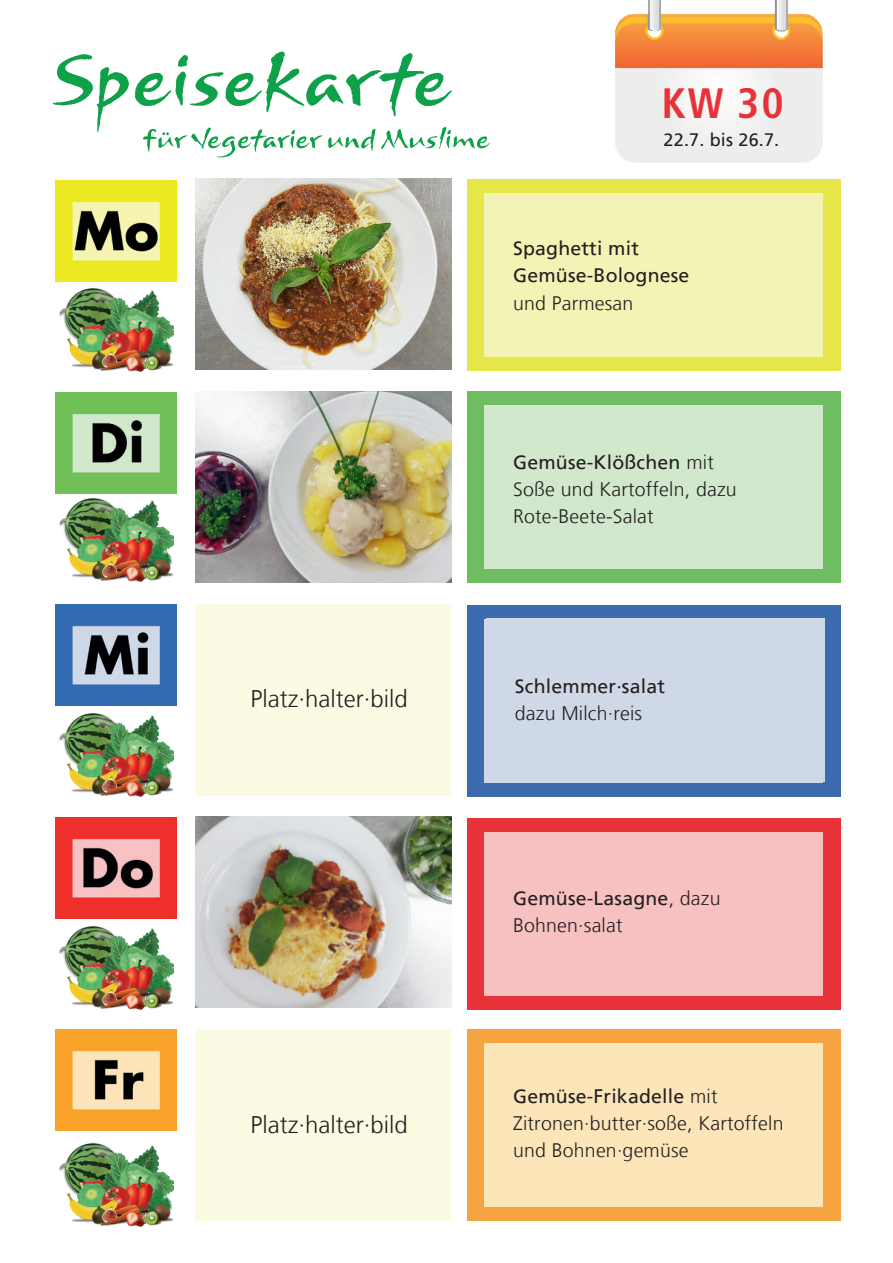
<style>
.page{position:relative;width:893px;height:1263px;background:#fff}
.page>*{position:absolute;margin:0;border:0;box-sizing:border-box;transform-origin:0 0}
.t1{font:700 42px "Frutiger Condensed BQ";color:#e83239}
.t2{font:300 24px "Frutiger LT";color:#231f20}
.t3{font:300 19.5px/27px "Frutiger LT";letter-spacing:.01em;color:#231f20}
.t4{font:19.5px/27px "Frutiger LT";letter-spacing:.01em;color:#231f20}
.t5{font:18px "Frutiger LT";letter-spacing:.01em;color:#231f20}
.s1{font-weight:400}
</style>
<div class="page">
<img style="left:615px;top:0;width:208px;height:163px">
<img style="left:55px;top:180px;width:121px;height:101px">
<img style="left:55px;top:393px;width:121px;height:101px">
<img style="left:55px;top:605px;width:121px;height:100px">
<img style="left:55px;top:817px;width:121px;height:101px">
<img style="left:55px;top:1030px;width:121px;height:101px">
<svg style="left:53px;top:54px;width:76px;height:78px"></svg>
<svg style="left:135px;top:51px;width:317px;height:65px"></svg>
<div style="left:467px;top:179px;width:373px;height:192px;background:#e8e74a"></div>
<div style="left:467px;top:391px;width:373px;height:192px;background:#6ebd60"></div>
<div style="left:467px;top:605px;width:373px;height:192px;background:#3c6bb0"></div>
<div style="left:467px;top:818px;width:373px;height:191px;background:#e83239"></div>
<div style="left:467px;top:1030px;width:373px;height:191px;background:#f6a341"></div>
<div style="left:484px;top:193px;width:339px;height:163px;background:#f2f3b4"></div>
<div style="left:484px;top:405px;width:339px;height:163px;background:#d2e8cd"></div>
<div style="left:484px;top:832px;width:339px;height:163px;background:#f8c1c1"></div>
<div style="left:484px;top:1044px;width:339px;height:163px;background:#fde5ba"></div>
<svg style="left:143px;top:127px;width:347px;height:30px"></svg>
<img style="left:59px;top:498px;width:114px;height:84px">
<img style="left:59px;top:926px;width:114px;height:83px">
<img style="left:59px;top:1143px;width:114px;height:83px">
<img style="left:196px;top:817px;width:255px;height:191px">
<img style="left:196px;top:391px;width:255px;height:191px">
<div style="left:195px;top:1030px;width:255px;height:191px;background:#fbfbe3"></div>
<img style="left:59px;top:288px;width:114px;height:84px">
<img style="left:196px;top:178px;width:255px;height:191px">
<img style="left:59px;top:713px;width:114px;height:83px">
<div style="left:195px;top:604px;width:255px;height:191px;background:#fbfbe3"></div>
<div style="left:486px;top:618px;width:339px;height:163px;background:#cfd8e6"></div>
<p class="t2" style="left:251px;top:685px;width:159px">Platz·halter·bild</p>
<p class="t2" style="left:251px;top:1111px;width:159px">Platz·halter·bild</p>
<h1 class="t1" style="left:662px;top:76px;width:123px">KW 30</h1>
<p class="t5" style="left:664px;top:129px;width:117px">22.7. bis 26.7.</p>
<p class="t4" style="left:513px;top:235px;width:178px">Spaghetti mit<br>Gemüse-Bolognese</p>
<p class="t3" style="left:513px;top:290px;width:122px">und Parmesan</p>
<p class="t3" style="left:513px;top:449px;width:225px"><span class="s1">Gemüse-Klößchen</span> mit<br>Soße und Kartoffeln, dazu<br>Rote-Beete-Salat</p>
<p class="t4" style="left:515px;top:673px;width:152px">Schlemmer·salat</p>
<p class="t3" style="left:515px;top:700px;width:129px">dazu Milch·reis</p>
<p class="t3" style="left:513px;top:885px;width:209px"><span class="s1">Gemüse-Lasagne</span>, dazu<br>Bohnen·salat</p>
<p class="t3" style="left:513px;top:1083px;width:272px"><span class="s1">Gemüse-Frikadelle</span> mit<br>Zitronen·butter·soße, Kartoffeln und Bohnen·gemüse</p>
</div>
